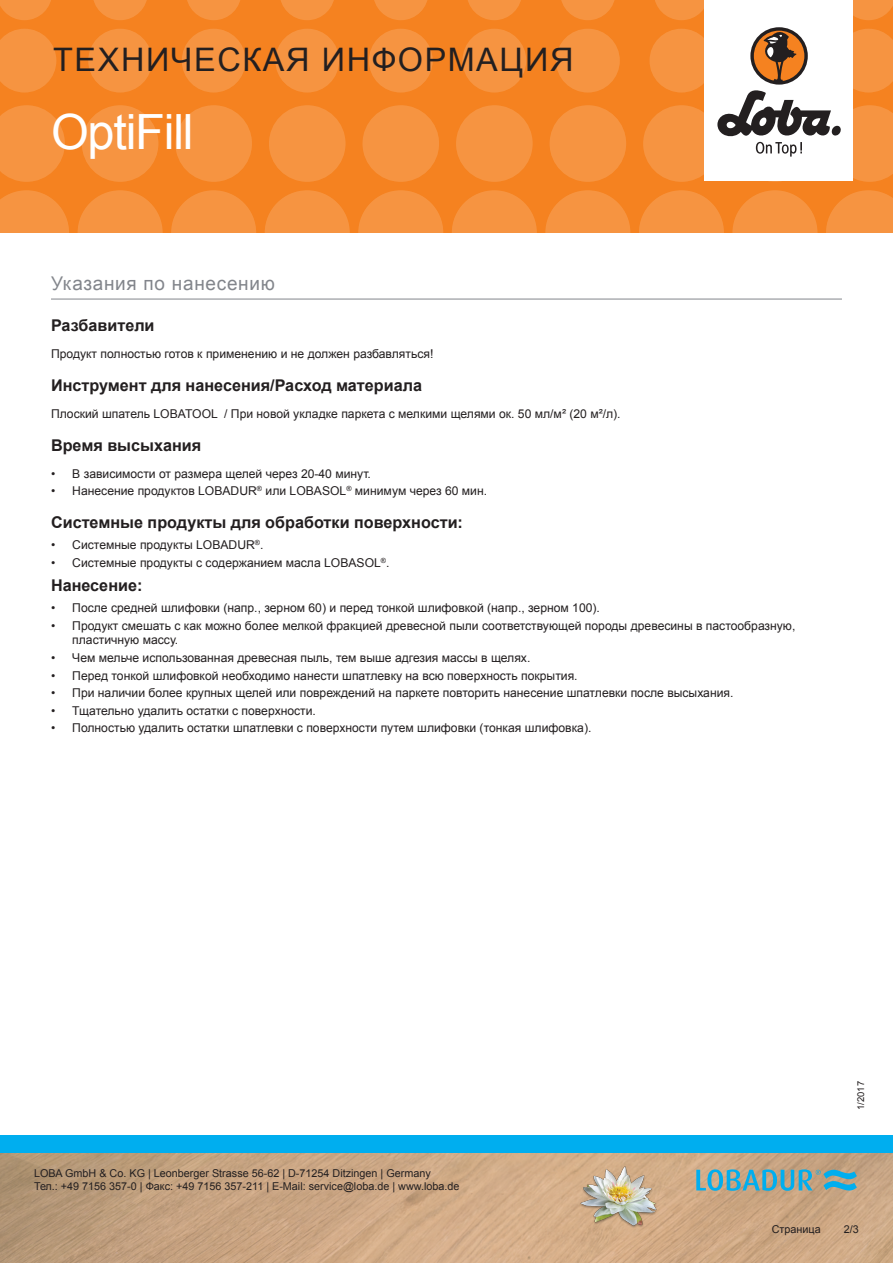
<style>
.page{position:relative;width:893px;height:1263px;background:#fff}
.page>*{position:absolute;margin:0;border:0;box-sizing:border-box;transform-origin:0 0}
.t1{font:48.6px "Arial";letter-spacing:-.025em;color:#fff}
.t2{font:32.4px "Arial";letter-spacing:.05em;color:#231f20}
.Titel_grau{font:18.9px "Arial";letter-spacing:.04em;color:#82858b}
.t3{font:700 16.2px "Arial";color:#231f20}
.Text{font:12.15px/14.5px "Arial";color:#231f20}
.t4{font:10.8px/12.9px "Arial";color:#231f20}
.t5{font:9.45px "Arial";color:#231f20}
</style>
<div class="page">
<div style="left:0;top:0;width:893px;height:233px;background:#f58220"></div>
<svg style="left:0;top:190px;width:69px;height:43px"></svg>
<svg style="left:78px;top:190px;width:85px;height:85px;fill:#f69441"></svg>
<svg style="left:171px;top:190px;width:85px;height:85px;fill:#f69441"></svg>
<svg style="left:265px;top:190px;width:85px;height:85px;fill:#f69441"></svg>
<svg style="left:358px;top:190px;width:85px;height:85px;fill:#f69441"></svg>
<svg style="left:545px;top:190px;width:85px;height:85px;fill:#f69441"></svg>
<svg style="left:452px;top:190px;width:85px;height:85px;fill:#f69441"></svg>
<svg style="left:732px;top:190px;width:85px;height:85px;fill:#f69441"></svg>
<svg style="left:639px;top:190px;width:85px;height:85px;fill:#f69441"></svg>
<svg style="left:826px;top:190px;width:67px;height:43px"></svg>
<svg style="left:0;top:105px;width:65px;height:77px"></svg>
<svg style="left:82px;top:105px;width:76px;height:77px"></svg>
<svg style="left:175px;top:105px;width:77px;height:77px"></svg>
<svg style="left:269px;top:105px;width:76px;height:77px"></svg>
<svg style="left:456px;top:105px;width:77px;height:77px"></svg>
<svg style="left:362px;top:105px;width:77px;height:77px"></svg>
<svg style="left:550px;top:105px;width:76px;height:77px"></svg>
<svg style="left:0;top:29px;width:56px;height:63px"></svg>
<svg style="left:182px;top:29px;width:64px;height:63px"></svg>
<svg style="left:88px;top:29px;width:64px;height:63px"></svg>
<svg style="left:275px;top:29px;width:64px;height:63px"></svg>
<svg style="left:462px;top:29px;width:64px;height:63px"></svg>
<svg style="left:369px;top:29px;width:64px;height:63px"></svg>
<svg style="left:556px;top:29px;width:64px;height:63px"></svg>
<svg style="left:0;top:0;width:51px;height:20px"></svg>
<svg style="left:187px;top:0;width:53px;height:20px"></svg>
<svg style="left:468px;top:0;width:53px;height:20px"></svg>
<svg style="left:655px;top:0;width:49px;height:20px"></svg>
<svg style="left:93px;top:0;width:54px;height:20px"></svg>
<svg style="left:374px;top:0;width:54px;height:20px"></svg>
<svg style="left:281px;top:0;width:53px;height:20px"></svg>
<svg style="left:561px;top:0;width:54px;height:20px"></svg>
<svg style="left:853px;top:0;width:40px;height:20px"></svg>
<img style="left:0;top:1152px;width:893px;height:111px">
<div style="left:0;top:1135px;width:893px;height:17px;background:#00aeef"></div>
<div style="left:704px;top:0;width:149px;height:181px;background:#fff"></div>
<svg style="left:643px;top:28px;width:250px;height:154px"></svg>
<img style="left:578px;top:1161px;width:82px;height:81px">
<svg style="left:696px;top:1169px;width:161px;height:22px;background:#74a7ae"></svg>
<hr style="left:51px;top:299px;width:791px;height:1px;background:#82858b">
<h2 class="t2" style="left:53px;top:38px;width:522px">ТЕХНИЧЕСКАЯ ИНФОРМАЦИЯ</h2>
<p class="t1" style="left:51px;top:100px;width:144px">OptiFill</p>
<p class="Titel_grau" style="left:51px;top:271px;width:225px">Указания по нанесению</p>
<p class="t3" style="left:51px;top:314px;width:105px">Разбавители</p>
<p class="Text" style="left:51px;top:346px;width:384px">Продукт полностью готов к применению и не должен разбавляться!</p>
<p class="t3" style="left:51px;top:374px;width:373px">Инструмент для нанесения/Расход материала</p>
<p class="Text" style="left:51px;top:406px;width:571px">Плоский шпатель LOBATOOL / При новой укладке паркета с мелкими щелями ок. 50 мл/м² (20 м²/л).</p>
<p class="t3" style="left:51px;top:434px;width:152px">Время высыхания</p>
<p class="Text" style="left:51px;top:466px;width:321px">• В зависимости от размера щелей через 20-40 минут.</p>
<p class="Text" style="left:51px;top:484px;width:438px">• Нанесение продуктов LOBADUR<sup>®</sup> или LOBASOL<sup>®</sup> минимум через 60 мин.</p>
<p class="t3" style="left:51px;top:512px;width:413px">Системные продукты для обработки поверхности:</p>
<p class="Text" style="left:51px;top:538px;width:214px">• Cистемные продукты LOBADUR<sup>®</sup>.</p>
<p class="Text" style="left:51px;top:555px;width:340px">• Системные продукты с содержанием масла LOBASOL<sup>®</sup>.</p>
<p class="t3" style="left:51px;top:575px;width:93px">Нанесение:</p>
<p class="Text" style="left:51px;top:601px;width:550px">• После средней шлифовки (напр., зерном 60) и перед тонкой шлифовкой (напр., зерном 100).</p>
<p class="Text" style="left:72px;top:618px;width:725px;text-indent:-21px">• Продукт смешать с как можно более мелкой фракцией древесной пыли соответствующей породы древесины в пастообразную, пластичную массу.</p>
<p class="Text" style="left:51px;top:650px;width:481px">• Чем мельче использованная древесная пыль, тем выше адгезия массы в щелях.</p>
<p class="Text" style="left:51px;top:668px;width:528px">• Перед тонкой шлифовкой необходимо нанести шпатлевку на всю поверхность покрытия.</p>
<p class="Text" style="left:51px;top:686px;width:684px">• При наличии более крупных щелей или повреждений на паркете повторить нанесение шпатлевки после высыхания.</p>
<p class="Text" style="left:51px;top:703px;width:266px">• Тщательно удалить остатки с поверхности.</p>
<p class="Text" style="left:51px;top:721px;width:542px">• Полностью удалить остатки шпатлевки с поверхности путем шлифовки (тонкая шлифовка).</p>
<p class="t4" style="left:34px;top:1167px;width:427px">LOBA GmbH &amp; Co. KG | Leonberger Strasse 56-62 | D-71254 Ditzingen | Germany<br>Тел.: +49 7156 357-0 | Факс: +49 7156 357-211 | E-Mail: service@loba.de | www.loba.de</p>
<p class="t5" style="left:855px;top:1110px;width:30px;rotate:-90deg">1/2017</p>
<p class="t4" style="left:772px;top:1222px;width:50px">Страница</p>
<p class="t4" style="left:844px;top:1222px;width:17px">2/3</p>
</div>
